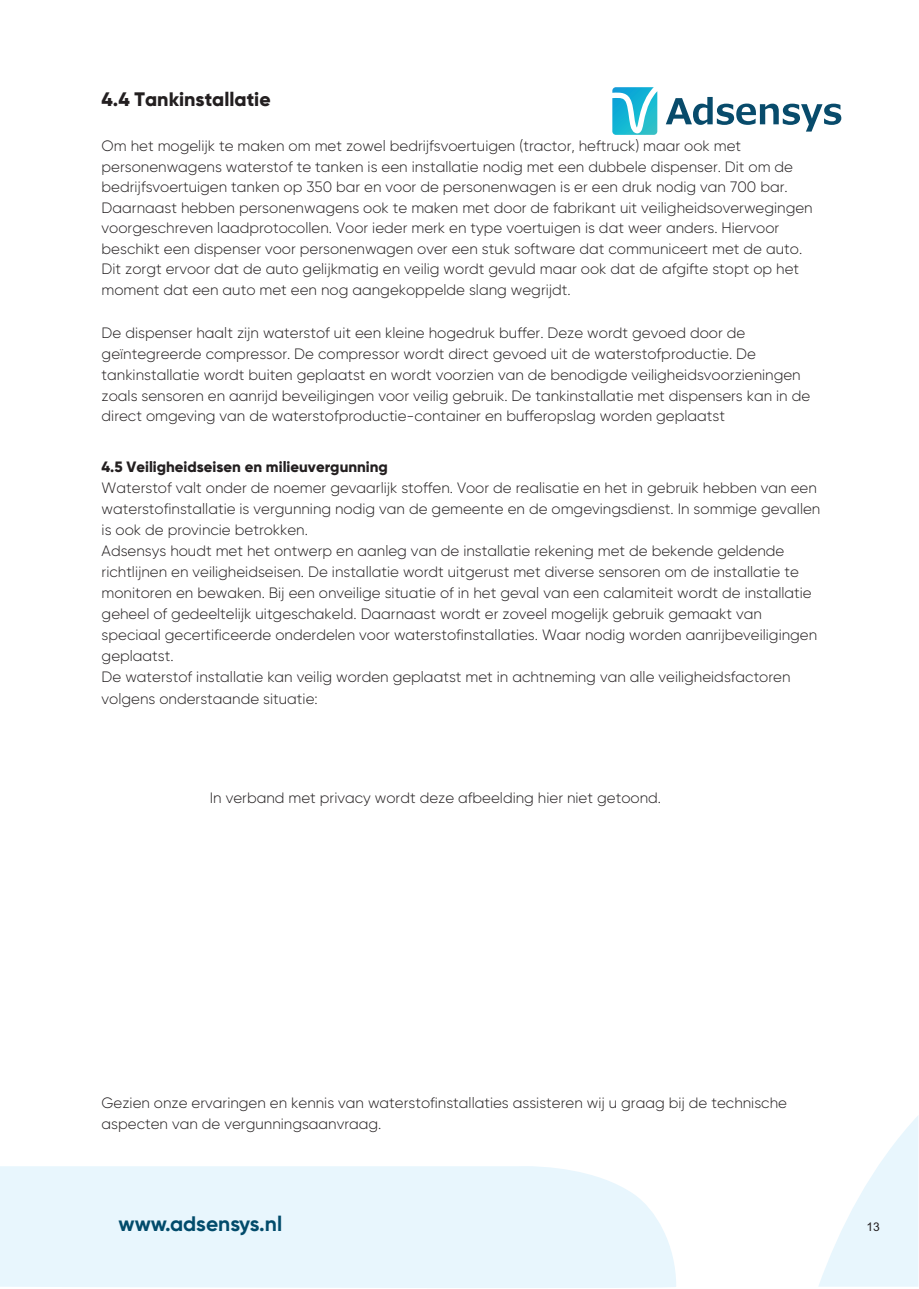
<style>
.page{position:relative;width:919px;height:1289px;background:#fff}
.page>*{position:absolute;margin:0;border:0;box-sizing:border-box;transform-origin:0 0}
.t1{font:700 21px "Gilroy";color:#014b6b}
.t2{font:800 19.5px "Gilroy";color:#231f20}
.t3{font:300 15px/21px "Gilroy";color:#231f20}
.t4{font:300 15px "Gilroy";color:#221e1f}
.t5{font:800 15px "Gilroy";color:#231f20}
.t6{font:12px "M Arial";color:#231f20}
</style>
<div class="page">
<svg style="left:0;top:1116px;width:918px;height:172px;fill:#e8f6fd"></svg>
<svg style="left:612px;top:87px;width:45px;height:48px"></svg>
<svg style="left:665px;top:97px;width:176px;height:35px"></svg>
<h2 class="t2" style="left:102px;top:87px;width:170px">4.4 Tankinstallatie</h2>
<p class="t3" style="left:102px;top:136px;width:712px;line-height:20.4px">Om het mogelijk te maken om met zowel bedrijfsvoertuigen (tractor, heftruck) maar ook met personenwagens waterstof te tanken is een installatie nodig met een dubbele dispenser. Dit om de bedrijfsvoertuigen tanken op 350 bar en voor de personenwagen is er een druk nodig van 700 bar.<br>Daarnaast hebben personenwagens ook te maken met door de fabrikant uit veiligheidsoverwegingen voorgeschreven laadprotocollen. Voor ieder merk en type voertuigen is dat weer anders. Hiervoor beschikt een dispenser voor personenwagen over een stuk software dat communiceert met de auto.<br>Dit zorgt ervoor dat de auto gelijkmatig en veilig wordt gevuld maar ook dat de afgifte stopt op het moment dat een auto met een nog aangekoppelde slang wegrijdt.</p>
<p class="t3" style="left:102px;top:322px;width:710px">De dispenser haalt zijn waterstof uit een kleine hogedruk buffer. Deze wordt gevoed door de geïntegreerde compressor. De compressor wordt direct gevoed uit de waterstofproductie. De tankinstallatie wordt buiten geplaatst en wordt voorzien van de benodigde veiligheidsvoorzieningen zoals sensoren en aanrijd beveiligingen voor veilig gebruik. De tankinstallatie met dispensers kan in de direct omgeving van de waterstofproductie-container en bufferopslag worden geplaatst</p>
<p class="t5" style="left:102px;top:457px;width:288px">4.5 Veiligheidseisen en milieuvergunning</p>
<p class="t3" style="left:102px;top:477px;width:720px">Waterstof valt onder de noemer gevaarlijk stoffen. Voor de realisatie en het in gebruik hebben van een waterstofinstallatie is vergunning nodig van de gemeente en de omgevingsdienst. In sommige gevallen is ook de provincie betrokken.<br>Adsensys houdt met het ontwerp en aanleg van de installatie rekening met de bekende geldende richtlijnen en veiligheidseisen. De installatie wordt uitgerust met diverse sensoren om de installatie te monitoren en bewaken. Bij een onveilige situatie of in het geval van een calamiteit wordt de installatie geheel of gedeeltelijk uitgeschakeld. Daarnaast wordt er zoveel mogelijk gebruik gemaakt van speciaal gecertificeerde onderdelen voor waterstofinstallaties. Waar nodig worden aanrijbeveiligingen geplaatst.<br>De waterstof installatie kan veilig worden geplaatst met in achtneming van alle veiligheidsfactoren volgens onderstaande situatie:</p>
<p class="t4" style="left:210px;top:788px;width:452px">In verband met privacy wordt deze afbeelding hier niet getoond.</p>
<p class="t3" style="left:102px;top:1092px;width:686px;line-height:20.4px">Gezien onze ervaringen en kennis van waterstofinstallaties assisteren wij u graag bij de technische aspecten van de vergunningsaanvraag.</p>
<h1 class="t1" style="left:119px;top:1210px;width:165px">www.adsensys.nl</h1>
<p class="t6" style="left:866px;top:1220px;width:15px">13</p>
</div>
